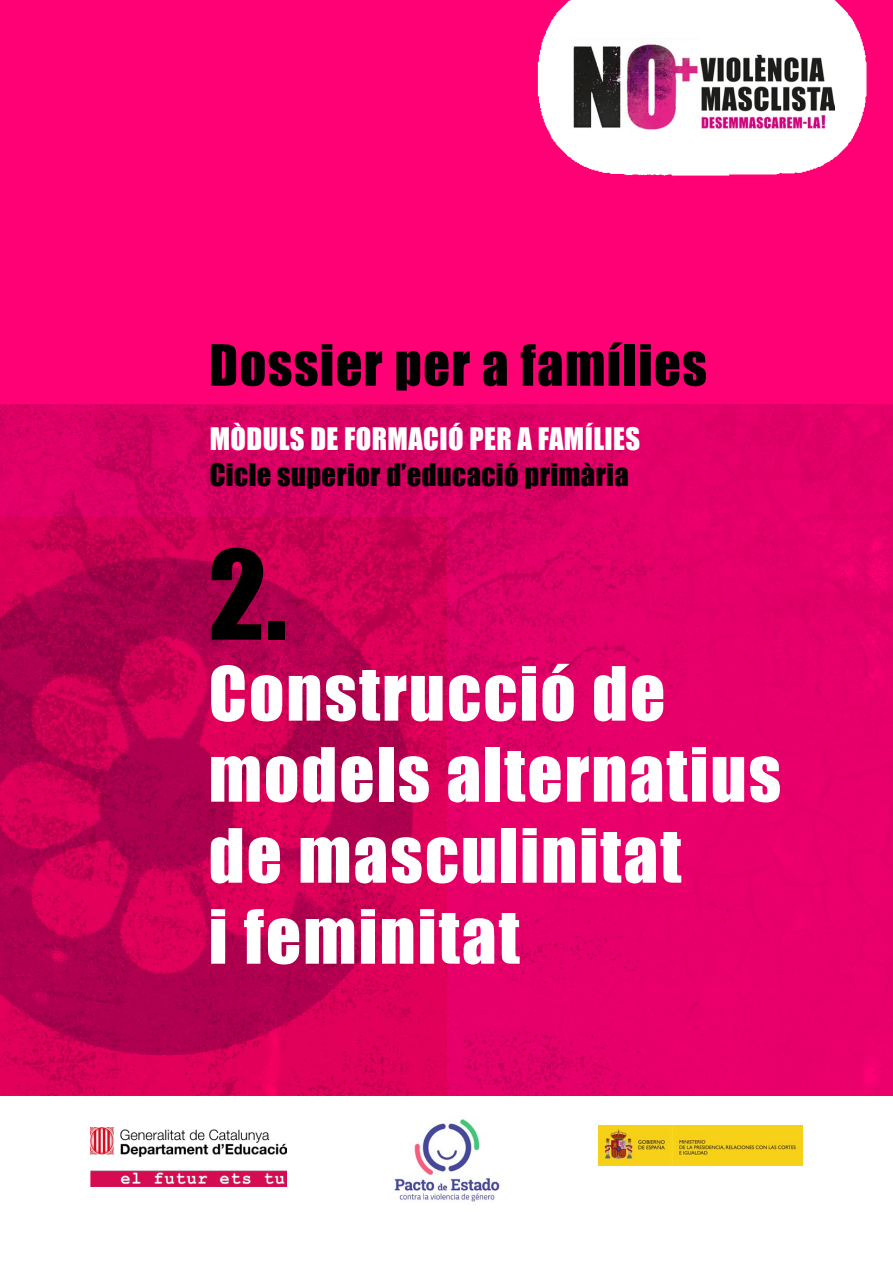
<style>
.page{position:relative;width:893px;height:1263px;background:#fff}
.page>*{position:absolute;margin:0;border:0;box-sizing:border-box;transform-origin:0 0}
.t1{font:114px "Impact";color:#000}
.t2{font:69px/81px "Impact";letter-spacing:.03em;color:#fff}
.t3{font:52.5px "Impact";letter-spacing:.025em;color:#000}
.t4{font:28.5px/36px "Impact";letter-spacing:.015em;color:#000}
.s1{color:#fff}
</style>
<div class="page">
<div style="left:0;top:0;width:893px;height:1095px;background:#ff0075"></div>
<img style="left:0;top:405px;width:893px;height:690px">
<img style="left:0;top:518px;width:446px;height:577px">
<img style="left:537px;top:0;width:330px;height:177px">
<img style="left:570px;top:39px;width:265px;height:96px">
<img style="left:91px;top:1127px;width:195px;height:59px">
<img style="left:394px;top:1119px;width:106px;height:83px">
<img style="left:599px;top:1125px;width:203px;height:40px">
<h1 class="t3" style="left:209px;top:324px;width:499px">Dossier per a famílies</h1>
<h1 class="t4" style="left:210px;top:420px;width:432px"><span class="s1">MÒDULS DE FORMACIÓ PER A FAMÍLIES<br></span>Cicle superior d’educació primària</h1>
<h1 class="t1" style="left:209px;top:506px;width:80px">2.</h1>
<h1 class="t2" style="left:209px;top:651px;width:574px">Construcció de models alternatius de masculinitat<br>i feminitat</h1>
</div>
